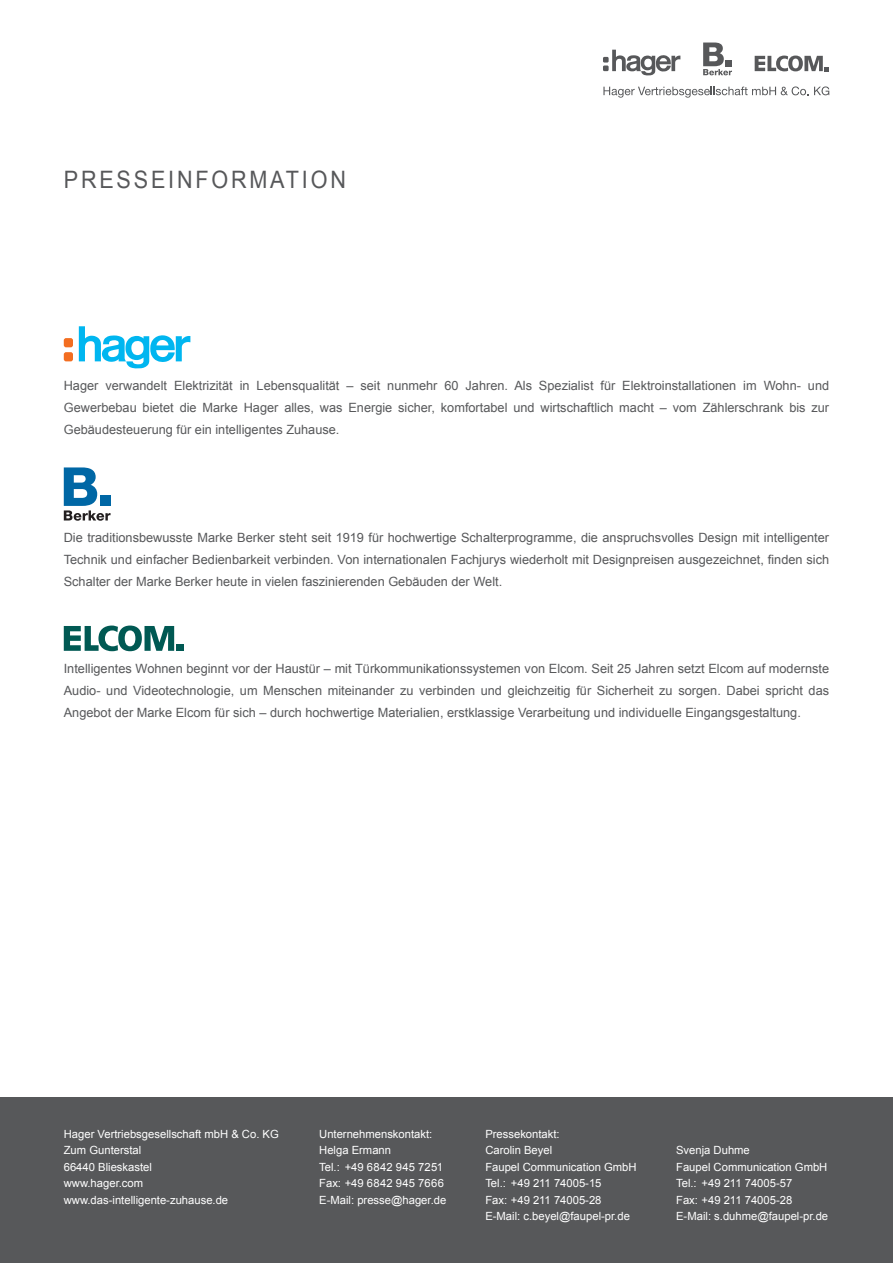
<style>
.page{position:relative;width:893px;height:1263px;background:#fff}
.page>*{position:absolute;margin:0;border:0;box-sizing:border-box;transform-origin:0 0}
.t1{font:24px "Arial";letter-spacing:.13em;color:#57585a;scale:.9 1}
._06_Abbinder_Fließte{font:12.75px/21.8px "Arial";color:#57585a;text-align:justify}
.t2{font:11.25px/16.5px "Arial";color:#fff}
</style>
<div class="page">
<svg style="left:603px;top:50px;width:77px;height:26px"></svg>
<svg style="left:703px;top:43px;width:29px;height:32px"></svg>
<svg style="left:755px;top:56px;width:74px;height:15px"></svg>
<svg style="left:603px;top:86px;width:226px;height:12px"></svg>
<div style="left:0;top:1097px;width:893px;height:166px;background:#57585a"></div>
<svg style="left:79px;top:326px;width:111px;height:42px"></svg>
<div style="left:64px;top:338px;width:9px;height:9px;background:#f36e21;border-radius:2px"></div>
<div style="left:64px;top:352px;width:9px;height:9px;background:#f36e21;border-radius:2px"></div>
<svg style="left:64px;top:467px;width:47px;height:54px"></svg>
<div style="left:100px;top:496px;width:10px;height:10px;background:#0067a5"></div>
<div style="left:177px;top:644px;width:7px;height:7px;background:#005953"></div>
<svg style="left:64px;top:625px;width:110px;height:26px"></svg>
<h1 class="t1" style="left:64px;top:163px;width:315px">PRESSEINFORMATION</h1>
<p class="_06_Abbinder_Fließte" style="left:64px;top:375px;width:767px">Hager verwandelt Elektrizität in Lebensqualität – seit nunmehr 60 Jahren. Als Spezialist für Elektroinstallationen im Wohn- und Gewerbebau bietet die Marke Hager alles, was Energie sicher, komfortabel und wirtschaftlich macht – vom Zählerschrank bis zur Gebäudesteuerung für ein intelligentes Zuhause.</p>
<p class="_06_Abbinder_Fließte" style="left:64px;top:527px;width:767px">Die traditionsbewusste Marke Berker steht seit 1919 für hochwertige Schalterprogramme, die anspruchsvolles Design mit intelligenter Technik und einfacher Bedienbarkeit verbinden. Von internationalen Fachjurys wiederholt mit Designpreisen ausgezeichnet, finden sich Schalter der Marke Berker heute in vielen faszinierenden Gebäuden der Welt.</p>
<p class="_06_Abbinder_Fließte" style="left:64px;top:658px;width:767px">Intelligentes Wohnen beginnt vor der Haustür – mit Türkommunikationssystemen von Elcom. Seit 25 Jahren setzt Elcom auf modernste Audio- und Videotechnologie, um Menschen miteinander zu verbinden und gleichzeitig für Sicherheit zu sorgen. Dabei spricht das Angebot der Marke Elcom für sich – durch hochwertige Materialien, erstklassige Verarbeitung und individuelle Eingangsgestaltung.</p>
<p class="t2" style="left:64px;top:1126px;width:217px">Hager Vertriebsgesellschaft mbH &amp; Co. KG<br>Zum Gunterstal<br>66440 Blieskastel<br>www.hager.com www.das-intelligente-zuhause.de</p>
<p class="t2" style="left:319px;top:1126px;width:129px">Unternehmenskontakt:<br>Helga Ermann<br>Tel.: +49 6842 945 7251<br>Fax: +49 6842 945 7666<br>E-Mail: presse@hager.de</p>
<p class="t2" style="left:485px;top:1126px;width:153px">Pressekontakt:<br>Carolin Beyel<br>Faupel Communication GmbH<br>Tel.: +49 211 74005-15<br>Fax: +49 211 74005-28<br>E-Mail: c.beyel@faupel-pr.de</p>
<p class="t2" style="left:676px;top:1142px;width:154px">Svenja Duhme<br>Faupel Communication GmbH<br>Tel.: +49 211 74005-57<br>Fax: +49 211 74005-28<br>E-Mail: s.duhme@faupel-pr.de</p>
</div>
